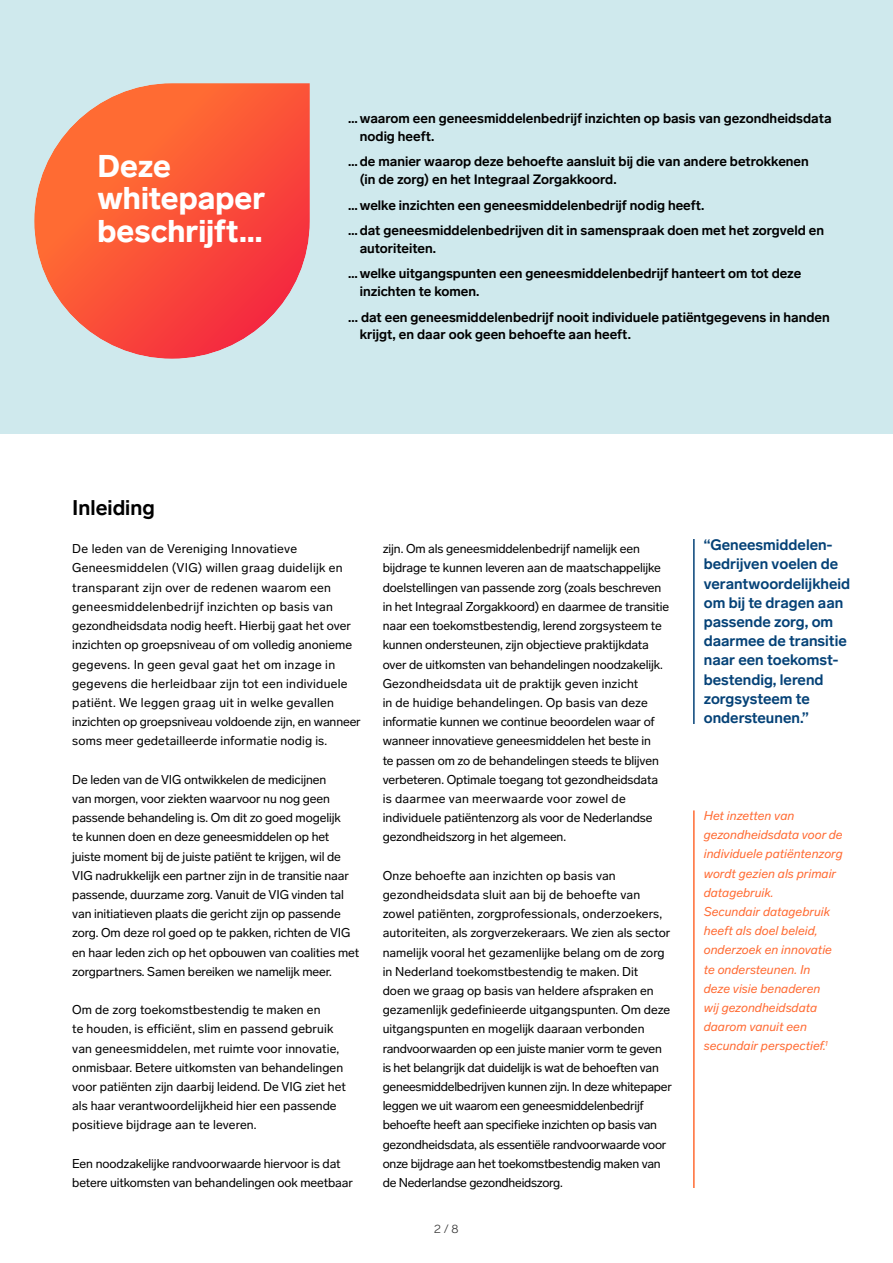
<style>
.page{position:relative;width:893px;height:1263px;background:#fff}
.page>*{position:absolute;margin:0;border:0;box-sizing:border-box;transform-origin:0 0}
.t1{font:900 31.05px/32.4px "Lab Grotesque";color:#fff}
.t2{font:700 21px "Lab Grotesque";color:#000}
.t3{font:700 15px/19.2px "Lab Grotesque";color:#054277}
.t4{font:700 13.5px/25.7px "Lab Grotesque";color:#000}
.t5{font:12.6px/19.2px "Lab Grotesque";letter-spacing:-.01em;color:#000}
.t6{font:12.6px/19.2px "Lab Grotesque";letter-spacing:.02em;color:#000}
.t7{font:italic 12.6px/19.2px "Lab Grotesque";color:#ff6b33}
.t8{font:300 12px "Lab Grotesque";color:#333}
</style>
<div class="page">
<div style="left:0;top:0;width:893px;height:434px;background:#cfe9ed"></div>
<svg style="left:34px;top:83px;width:276px;height:276px"></svg>
<hr style="left:693px;top:810px;width:2px;height:378px;background:#ff6b33">
<hr style="left:693px;top:539px;width:2px;height:185px;background:#054277">
<h1 class="t1" style="left:97px;top:148px;width:169px">Deze whitepaper beschrijft…</h1>
<p class="t4" style="left:360px;top:109px;width:473px;line-height:17.5px;text-indent:-11px">…waarom een geneesmiddelenbedrijf inzichten op basis van gezondheidsdata nodig heeft.</p>
<p class="t4" style="left:360px;top:152px;width:451px;line-height:17.5px;text-indent:-11px">…de manier waarop deze behoefte aansluit bij die van andere betrokkenen (in de zorg) en het Integraal Zorgakkoord.</p>
<p class="t4" style="left:348px;top:191px;width:477px">…welke inzichten een geneesmiddelenbedrijf nodig heeft.<br>…dat geneesmiddelenbedrijven dit in samenspraak doen met het zorgveld en</p>
<p class="t4" style="left:348px;top:235px;width:454px;text-indent:11px">autoriteiten.<br>…welke uitgangspunten een geneesmiddelenbedrijf hanteert om tot deze</p>
<p class="t4" style="left:348px;top:278px;width:483px;text-indent:11px">inzichten te komen.<br>... dat een geneesmiddelenbedrijf nooit individuele patiëntgegevens in handen</p>
<p class="t4" style="left:360px;top:321px;width:273px">krijgt, en daar ook geen behoefte aan heeft.</p>
<h2 class="t2" style="left:72px;top:493px;width:84px">Inleiding</h2>
<p class="t6" style="left:72px;top:539px;width:290px">De leden van de Vereniging Innovatieve Geneesmiddelen (VIG) willen graag duidelijk en transparant zijn over de redenen waarom een geneesmiddelenbedrijf inzichten op basis van gezondheidsdata nodig heeft. Hierbij gaat het over inzichten op groepsniveau of om volledig anonieme gegevens. In geen geval gaat het om inzage in gegevens die herleidbaar zijn tot een individuele patiënt. We leggen graag uit in welke gevallen inzichten op groepsniveau voldoende zijn, en wanneer soms meer gedetailleerde informatie nodig is.</p>
<p class="t5" style="left:72px;top:769px;width:289px">De leden van de VIG ontwikkelen de medicijnen<br>van morgen, voor ziekten waarvoor nu nog geen passende behandeling is. Om dit zo goed mogelijk<br>te kunnen doen en deze geneesmiddelen op het juiste moment bij de juiste patiënt te krijgen, wil de VIG nadrukkelijk een partner zijn in de transitie naar passende, duurzame zorg. Vanuit de VIG vinden tal van initiatieven plaats die gericht zijn op passende zorg. Om deze rol goed op te pakken, richten de VIG en haar leden zich op het opbouwen van coalities met zorgpartners. Samen bereiken we namelijk meer.</p>
<p class="t5" style="left:72px;top:1000px;width:275px">Om de zorg toekomstbestendig te maken en<br>te houden, is efficiënt, slim en passend gebruik van geneesmiddelen, met ruimte voor innovatie, onmisbaar. Betere uitkomsten van behandelingen voor patiënten zijn daarbij leidend. De VIG ziet het als haar verantwoordelijkheid hier een passende positieve bijdrage aan te leveren.</p>
<p class="t5" style="left:72px;top:1153px;width:282px">Een noodzakelijke randvoorwaarde hiervoor is dat betere uitkomsten van behandelingen ook meetbaar</p>
<p class="t5" style="left:383px;top:539px;width:288px">zijn. Om als geneesmiddelenbedrijf namelijk een bijdrage te kunnen leveren aan de maatschappelijke doelstellingen van passende zorg (zoals beschreven in het Integraal Zorgakkoord) en daarmee de transitie naar een toekomstbestendig, lerend zorgsysteem te kunnen ondersteunen, zijn objectieve praktijkdata over de uitkomsten van behandelingen noodzakelijk.<br>Gezondheidsdata uit de praktijk geven inzicht<br>in de huidige behandelingen. Op basis van deze informatie kunnen we continue beoordelen waar of wanneer innovatieve geneesmiddelen het beste in<br>te passen om zo de behandelingen steeds te blijven verbeteren. Optimale toegang tot gezondheidsdata is daarmee van meerwaarde voor zowel de individuele patiëntenzorg als voor de Nederlandse gezondheidszorg in het algemeen.</p>
<p class="t5" style="left:383px;top:865px;width:291px">Onze behoefte aan inzichten op basis van gezondheidsdata sluit aan bij de behoefte van zowel patiënten, zorgprofessionals, onderzoekers, autoriteiten, als zorgverzekeraars. We zien als sector namelijk vooral het gezamenlijke belang om de zorg in Nederland toekomstbestendig te maken. Dit<br>doen we graag op basis van heldere afspraken en gezamenlijk gedefinieerde uitgangspunten. Om deze uitgangspunten en mogelijk daaraan verbonden randvoorwaarden op een juiste manier vorm te geven is het belangrijk dat duidelijk is wat de behoeften van geneesmiddelbedrijven kunnen zijn. In deze whitepaper leggen we uit waarom een geneesmiddelenbedrijf behoefte heeft aan specifieke inzichten op basis van gezondheidsdata, als essentiële randvoorwaarde voor onze bijdrage aan het toekomstbestendig maken van de Nederlandse gezondheidszorg.</p>
<p class="t8" style="left:434px;top:1221px;width:26px">2 / 8</p>
<p class="t3" style="left:704px;top:535px;width:148px">“Geneesmiddelen&shy;bedrijven voelen de verantwoordelijkheid om bij te dragen aan passende zorg, om daarmee de transitie naar een toekomst&shy;bestendig, lerend zorgsysteem te ondersteunen.”</p>
<p class="t7" style="left:704px;top:806px;width:140px">Het inzetten van gezondheidsdata voor de individuele patiëntenzorg wordt gezien als primair datagebruik.<br>Secundair datagebruik heeft als doel beleid, onderzoek en innovatie te ondersteunen. In<br>deze visie benaderen<br>wij gezondheidsdata daarom vanuit een secundair perspectief.<sup>1</sup></p>
</div>
